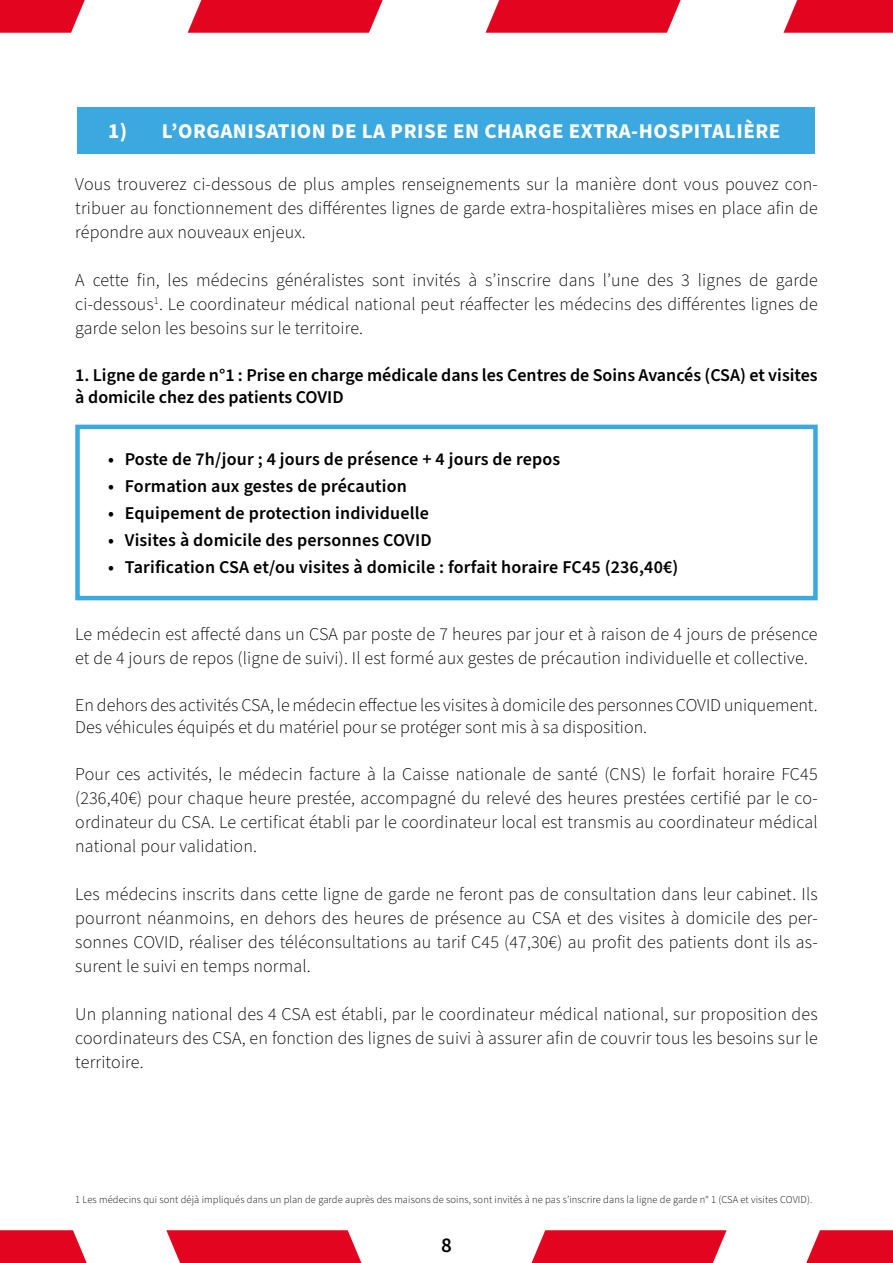
<style>
.page{position:relative;width:893px;height:1263px;background:#fff}
.page>*{position:absolute;margin:0;border:0;box-sizing:border-box;transform-origin:0 0}
.t1{font:700 21px "Source Sans Pro";letter-spacing:.025em;color:#fff}
.t2{font:600 21px "Source Sans Pro";color:#000}
.t3{font:300 18px/24px "Source Sans Pro";letter-spacing:.01em;color:#000;text-align:justify}
.t4{font:600 18px/22.5px "Source Sans Pro";letter-spacing:.01em;color:#000}
.t5{font:300 10.5px "Source Sans Pro";letter-spacing:.01em;color:#000}
</style>
<div class="page">
<svg style="left:0;top:0;width:85px;height:33px;background:#e51b34"></svg>
<svg style="left:188px;top:0;width:195px;height:33px;background:#e51831"></svg>
<svg style="left:486px;top:0;width:195px;height:33px;background:#e51831"></svg>
<svg style="left:783px;top:0;width:110px;height:33px;background:#e51730"></svg>
<svg style="left:806px;top:1230px;width:87px;height:33px;background:#e51b33"></svg>
<svg style="left:0;top:1230px;width:87px;height:33px;background:#e51b33"></svg>
<svg style="left:531px;top:1230px;width:196px;height:33px;background:#e51932"></svg>
<svg style="left:166px;top:1230px;width:196px;height:33px;background:#e51932"></svg>
<div style="left:78px;top:107px;width:737px;height:47px;background:#3ba8e0"></div>
<div style="left:75px;top:425px;width:743px;height:175px;border:4px solid #3ba8e0"></div>
<p class="t1" style="left:108px;top:117px;width:674px">1) L’ORGANISATION DE LA PRISE EN CHARGE EXTRA-HOSPITALIÈRE</p>
<p class="t3" style="left:75px;top:173px;width:744px">Vous trouverez ci-dessous de plus amples renseignements sur la manière dont vous pouvez con&shy;tribuer au fonctionnement des différentes lignes de garde extra-hospitalières mises en place afin de répondre aux nouveaux enjeux.</p>
<p class="t3" style="left:75px;top:269px;width:744px">A cette fin, les médecins généralistes sont invités à s’inscrire dans l’une des 3 lignes de garde ci-dessous<sup>1</sup>. Le coordinateur médical national peut réaffecter les médecins des différentes lignes de garde selon les besoins sur le territoire.</p>
<p class="t4" style="left:75px;top:364px;width:744px">1. Ligne de garde n°1 : Prise en charge médicale dans les Centres de Soins Avancés (CSA) et visites à domicile chez des patients COVID</p>
<p class="t4" style="left:108px;top:448px;width:454px">• Poste de 7h/jour ; 4 jours de présence + 4 jours de repos</p>
<p class="t4" style="left:108px;top:475px;width:301px">• Formation aux gestes de précaution</p>
<p class="t4" style="left:108px;top:502px;width:322px">• Equipement de protection individuelle</p>
<p class="t4" style="left:108px;top:529px;width:325px">• Visites à domicile des personnes COVID</p>
<p class="t4" style="left:108px;top:556px;width:572px">• Tarification CSA et/ou visites à domicile : forfait horaire FC45 (236,40€)</p>
<p class="t3" style="left:75px;top:623px;width:744px">Le médecin est affecté dans un CSA par poste de 7 heures par jour et à raison de 4 jours de présence et de 4 jours de repos (ligne de suivi). Il est formé aux gestes de précaution individuelle et collective.</p>
<p class="t3" style="left:75px;top:694px;width:744px;line-height:22.5px">En dehors des activités CSA, le médecin effectue les visites à domicile des personnes COVID uniquement.<br>Des véhicules équipés et du matériel pour se protéger sont mis à sa disposition.</p>
<p class="t3" style="left:75px;top:762px;width:744px">Pour ces activités, le médecin facture à la Caisse nationale de santé (CNS) le forfait horaire FC45 (236,40€) pour chaque heure prestée, accompagné du relevé des heures prestées certifié par le co&shy;ordinateur du CSA. Le certificat établi par le coordinateur local est transmis au coordinateur médical national pour validation.</p>
<p class="t3" style="left:75px;top:882px;width:744px">Les médecins inscrits dans cette ligne de garde ne feront pas de consultation dans leur cabinet. Ils pourront néanmoins, en dehors des heures de présence au CSA et des visites à domicile des per&shy;sonnes COVID, réaliser des téléconsultations au tarif C45 (47,30€) au profit des patients dont ils as&shy;surent le suivi en temps normal.</p>
<p class="t3" style="left:75px;top:1002px;width:744px">Un planning national des 4 CSA est établi, par le coordinateur médical national, sur proposition des coordinateurs des CSA, en fonction des lignes de suivi à assurer afin de couvrir tous les besoins sur le territoire.</p>
<p class="t5" style="left:75px;top:1192px;width:738px">1 Les médecins qui sont déjà impliqués dans un plan de garde auprès des maisons de soins, sont invités à ne pas s’inscrire dans la ligne de garde n° 1 (CSA et visites COVID).</p>
<p class="t2" style="left:441px;top:1231px;width:12px">8</p>
</div>
